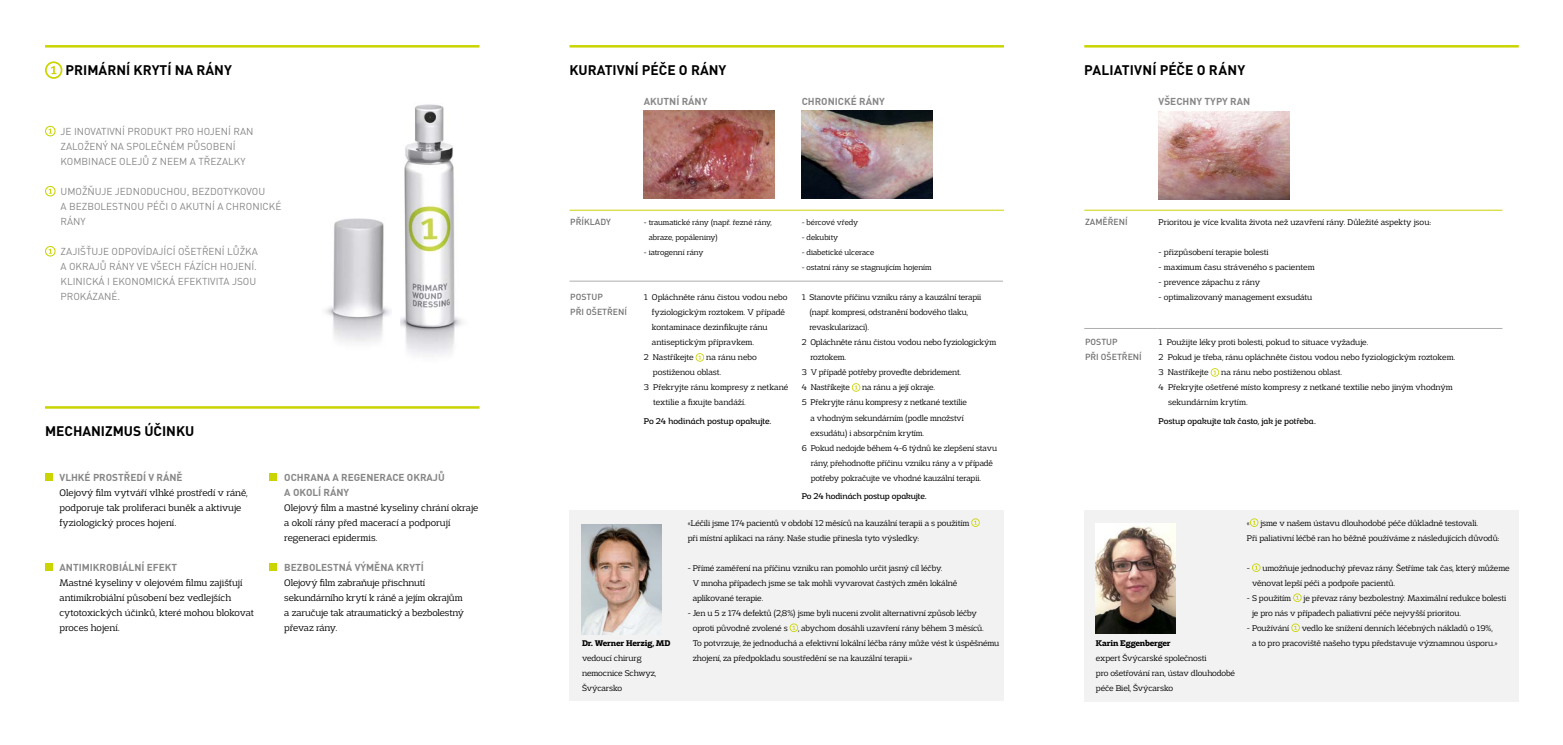
<style>
.page{position:relative;width:1563px;height:745px;background:#fff}
.page>*{position:absolute;margin:0;border:0;box-sizing:border-box;transform-origin:0 0}
.t1{font:700 13.75px "DINCE";color:#000}
.t2{font:300 10px/15px "Adria Slab";letter-spacing:-.005em;color:#000}
.t3{font:10px/15px "DINCE";color:#878787}
.t4{font:700 10px/15px "DINCE";color:#878787}
.t5{font:300 8.75px/15px "Adria Slab";letter-spacing:-.01em;color:#000}
.t6{font:italic 8.75px "Adria Slab Regular Upright";letter-spacing:-.005em;color:#000}
.t7{font:500 8.75px/15px "DINCE";color:#706f6f}
.t8{font:700 8.75px "Adria Slab";letter-spacing:-.02em;color:#000}
.t9{font:300 8.12px/15px "Adria Slab";color:#000}
</style>
<div class="page">
<hr style="left:569px;top:45px;width:435px;height:3px;background:#cad400">
<hr style="left:1084px;top:45px;width:434px;height:3px;background:#cad400">
<img style="left:325px;top:218px;width:66px;height:124px">
<img style="left:400px;top:104px;width:62px;height:251px">
<hr style="left:45px;top:45px;width:434px;height:3px;background:#cad400">
<svg style="left:45px;top:61px;width:17px;height:18px"></svg>
<svg style="left:45px;top:126px;width:11px;height:10px"></svg>
<svg style="left:45px;top:186px;width:11px;height:10px"></svg>
<svg style="left:45px;top:246px;width:11px;height:10px"></svg>
<hr style="left:45px;top:406px;width:434px;height:2px;background:#cad400">
<div style="left:45px;top:473px;width:7px;height:7px;background:#cad400"></div>
<div style="left:45px;top:563px;width:7px;height:7px;background:#cad400"></div>
<div style="left:270px;top:473px;width:7px;height:7px;background:#cad400"></div>
<div style="left:270px;top:563px;width:7px;height:7px;background:#cad400"></div>
<div style="left:570px;top:510px;width:434px;height:190px;background:#f2f2f2"></div>
<svg style="left:971px;top:518px;width:9px;height:8px"></svg>
<svg style="left:790px;top:623px;width:8px;height:8px"></svg>
<img style="left:582px;top:524px;width:80px;height:110px">
<hr style="left:569px;top:281px;width:74px;height:1px;background:#aeaeae">
<hr style="left:643px;top:281px;width:158px;height:1px;background:#aeaeae">
<hr style="left:801px;top:281px;width:202px;height:1px;background:#aeaeae">
<hr style="left:569px;top:209px;width:74px;height:1px;background:#cad400">
<hr style="left:643px;top:209px;width:158px;height:1px;background:#cad400">
<hr style="left:801px;top:209px;width:203px;height:1px;background:#cad400">
<svg style="left:696px;top:353px;width:8px;height:8px"></svg>
<svg style="left:852px;top:383px;width:8px;height:8px"></svg>
<img style="left:643px;top:111px;width:131px;height:87px">
<img style="left:801px;top:111px;width:131px;height:87px">
<div style="left:1084px;top:510px;width:434px;height:191px;background:#f2f2f2"></div>
<svg style="left:1250px;top:518px;width:8px;height:8px"></svg>
<svg style="left:1252px;top:563px;width:8px;height:8px"></svg>
<svg style="left:1293px;top:593px;width:8px;height:8px"></svg>
<svg style="left:1291px;top:623px;width:9px;height:8px"></svg>
<img style="left:1096px;top:523px;width:80px;height:109px">
<hr style="left:1084px;top:328px;width:74px;height:1px;background:#aeaeae">
<hr style="left:1158px;top:328px;width:344px;height:1px;background:#aeaeae">
<hr style="left:1084px;top:209px;width:74px;height:1px;background:#cad400">
<hr style="left:1158px;top:209px;width:344px;height:1px;background:#cad400">
<svg style="left:1210px;top:368px;width:9px;height:8px"></svg>
<img style="left:1159px;top:111px;width:131px;height:88px">
<h1 class="t1" style="left:66px;top:61px;width:168px">PRIMÁRNÍ KRYTÍ NA RÁNY</h1>
<h1 class="t1" style="left:1084px;top:61px;width:162px">PALIATIVNÍ PÉČE O RÁNY</h1>
<h1 class="t1" style="left:569px;top:61px;width:158px">KURATIVNÍ PÉČE O RÁNY</h1>
<p class="t3" style="left:61px;top:124px;width:194px">JE INOVATIVNÍ PRODUKT PRO HOJENÍ RAN<br>ZALOŽENÝ NA SPOLEČNÉM PŮSOBENÍ<br>KOMBINACE OLEJŮ Z NEEM A TŘEZALKY</p>
<p class="t3" style="left:61px;top:184px;width:222px">UMOŽŇUJE JEDNODUCHOU, BEZDOTYKOVOU<br>A BEZBOLESTNOU PÉČI O AKUTNÍ A CHRONICKÉ<br>RÁNY</p>
<p class="t3" style="left:61px;top:244px;width:199px">ZAJIŠŤUJE ODPOVÍDAJÍCÍ OŠETŘENÍ LŮŽKA<br>A OKRAJŮ RÁNY VE VŠECH FÁZÍCH HOJENÍ.<br>KLINICKÁ I EKONOMICKÁ EFEKTIVITA JSOU<br>PROKÁZANÉ.</p>
<h1 class="t1" style="left:45px;top:421px;width:151px">MECHANIZMUS ÚČINKU</h1>
<p class="t4" style="left:60px;top:468px;width:125px">VLHKÉ PROSTŘEDÍ V RÁNĚ</p>
<p class="t2" style="left:60px;top:484px;width:190px">Olejový film vytváří vlhké prostředí v ráně, podporuje tak proliferaci buněk a aktivuje fyziologický proces hojení.</p>
<p class="t4" style="left:60px;top:558px;width:119px">ANTIMIKROBIÁLNÍ EFEKT</p>
<p class="t2" style="left:60px;top:574px;width:196px">Mastné kyseliny v olejovém filmu zajišťují antimikrobiální působení bez vedlejších cytotoxických účinků, které mohou blokovat proces hojení.</p>
<p class="t4" style="left:284px;top:468px;width:162px">OCHRANA A REGENERACE OKRAJŮ<br>A OKOLÍ RÁNY</p>
<p class="t2" style="left:284px;top:499px;width:196px">Olejový film a mastné kyseliny chrání okraje a okolí rány před macerací a podporují regeneraci epidermis.</p>
<p class="t4" style="left:284px;top:558px;width:141px">BEZBOLESTNÁ VÝMĚNA KRYTÍ</p>
<p class="t2" style="left:284px;top:574px;width:181px">Olejový film zabraňuje přischnutí sekundárního krytí k ráně a jejím okrajům a zaručuje tak atraumatický a bezbolestný převaz rány.</p>
<p class="t4" style="left:644px;top:93px;width:65px">AKUTNÍ RÁNY</p>
<p class="t4" style="left:802px;top:93px;width:85px">CHRONICKÉ RÁNY</p>
<p class="t7" style="left:570px;top:214px;width:42px">PŘÍKLADY</p>
<p class="t9" style="left:649px;top:215px;width:124px;text-indent:-5px">- traumatické rány (např. řezné rány, abraze, popáleniny)</p>
<p class="t9" style="left:644px;top:245px;width:61px">- iatrogenní rány</p>
<p class="t7" style="left:570px;top:289px;width:58px">POSTUP<br>PŘI OŠETŘENÍ</p>
<p class="t5" style="left:644px;top:290px;width:145px">1 Opláchněte ránu čistou vodou nebo</p>
<p class="t5" style="left:652px;top:305px;width:135px">fyziologickým roztokem. V případě</p>
<p class="t5" style="left:652px;top:320px;width:117px">kontaminace dezinfikujte ránu</p>
<p class="t5" style="left:652px;top:335px;width:104px">antiseptickým přípravkem.</p>
<p class="t5" style="left:644px;top:350px;width:51px">2 Nastříkejte</p>
<p class="t5" style="left:706px;top:350px;width:52px">na ránu nebo</p>
<p class="t5" style="left:653px;top:365px;width:70px">postiženou oblast.</p>
<p class="t5" style="left:644px;top:380px;width:146px">3 Překryjte ránu kompresy z netkané</p>
<p class="t5" style="left:653px;top:395px;width:94px">textilie a fixujte bandáží.</p>
<p class="t6" style="left:644px;top:416px;width:129px">Po 24 hodinách postup opakujte.</p>
<p class="t9" style="left:802px;top:215px;width:58px">- bércové vředy</p>
<p class="t9" style="left:802px;top:230px;width:38px">- dekubity</p>
<p class="t9" style="left:802px;top:245px;width:74px">- diabetické ulcerace</p>
<p class="t9" style="left:802px;top:260px;width:132px">- ostatní rány se stagnujícím hojením</p>
<p class="t5" style="left:802px;top:290px;width:181px">1 Stanovte příčinu vzniku rány a kauzální terapii</p>
<p class="t5" style="left:809px;top:305px;width:160px">(např. kompresi, odstranění bodového tlaku,</p>
<p class="t5" style="left:809px;top:320px;width:61px">revaskularizaci).</p>
<p class="t5" style="left:802px;top:335px;width:196px">2 Opláchněte ránu čistou vodou nebo fyziologickým</p>
<p class="t5" style="left:810px;top:350px;width:38px">roztokem.</p>
<p class="t5" style="left:802px;top:365px;width:161px">3 V případě potřeby proveďte debridement.</p>
<p class="t5" style="left:802px;top:380px;width:50px">4 Nastříkejte</p>
<p class="t5" style="left:862px;top:380px;width:74px">na ránu a její okraje.</p>
<p class="t5" style="left:802px;top:395px;width:167px">5 Překryjte ránu kompresy z netkané textilie</p>
<p class="t5" style="left:810px;top:410px;width:155px">a vhodným sekundárním (podle množství</p>
<p class="t5" style="left:810px;top:425px;width:115px">exsudátu) i absorpčním krytím.</p>
<p class="t5" style="left:802px;top:440px;width:197px">6 Pokud nedojde během 4-6 týdnů ke zlepšení stavu</p>
<p class="t5" style="left:811px;top:455px;width:184px">rány, přehodnoťte příčinu vzniku rány a v případě</p>
<p class="t5" style="left:811px;top:470px;width:172px">potřeby pokračujte ve vhodné kauzální terapii.</p>
<p class="t6" style="left:802px;top:491px;width:127px">Po 24 hodinách postup opakujte.</p>
<p class="t8" style="left:582px;top:637px;width:90px">Dr. Werner Herzig, MD</p>
<p class="t5" style="left:582px;top:650px;width:76px">vedoucí chirurg nemocnice Schwyz,<br>Švýcarsko</p>
<p class="t5" style="left:688px;top:515px;width:283px">«Léčili jsme 174 pacientů v období 12 měsíců na kauzální terapii a s použitím při místní aplikaci na rány. Naše studie přinesla tyto výsledky:</p>
<p class="t5" style="left:693px;top:560px;width:266px;text-indent:-5px">- Přímé zaměření na příčinu vzniku ran pomohlo určit jasný cíl léčby.<br>V mnoha případech jsme se tak mohli vyvarovat častých změn lokálně aplikované terapie.</p>
<p class="t5" style="left:693px;top:605px;width:308px;text-indent:-5px">- Jen u 5 z 174 defektů (2,8%) jsme byli nuceni zvolit alternativní způsob léčby oproti původně zvolené s , abychom dosáhli uzavření rány během 3 měsíců.<br>To potvrzuje, že jednoduchá a efektivní lokální léčba rány může vést k úspěšnému zhojení, za předpokladu soustředění se na kauzální terapii.»</p>
<p class="t4" style="left:1158px;top:93px;width:93px">VŠECHNY TYPY RAN</p>
<p class="t7" style="left:1085px;top:214px;width:44px">ZAMĚŘENÍ</p>
<p class="t5" style="left:1158px;top:215px;width:274px">Prioritou je více kvalita života než uzavření rány. Důležité aspekty jsou:</p>
<p class="t5" style="left:1158px;top:245px;width:112px">- přizpůsobení terapie bolesti</p>
<p class="t5" style="left:1158px;top:260px;width:158px">- maximum času stráveného s pacientem</p>
<p class="t5" style="left:1158px;top:275px;width:103px">- prevence zápachu z rány</p>
<p class="t5" style="left:1158px;top:290px;width:155px">- optimalizovaný management exsudátu</p>
<p class="t7" style="left:1085px;top:334px;width:58px">POSTUP<br>PŘI OŠETŘENÍ</p>
<p class="t5" style="left:1158px;top:335px;width:298px">1 Použijte léky proti bolesti, pokud to situace vyžaduje.<br>2 Pokud je třeba, ránu opláchněte čistou vodou nebo fyziologickým roztokem.<br>3 Nastříkejte</p>
<p class="t5" style="left:1221px;top:365px;width:123px">na ránu nebo postiženou oblast.</p>
<p class="t5" style="left:1158px;top:380px;width:296px">4 Překryjte ošetřené místo kompresy z netkané textilie nebo jiným vhodným</p>
<p class="t5" style="left:1168px;top:395px;width:81px">sekundárním krytím.</p>
<p class="t6" style="left:1158px;top:416px;width:159px">Postup opakujte tak často, jak je potřeba.</p>
<p class="t8" style="left:1096px;top:637px;width:76px">Karin Eggenberger</p>
<p class="t5" style="left:1096px;top:650px;width:141px">expert Švýcarské společnosti<br>pro ošetřování ran, ústav dlouhodobé péče Biel, Švýcarsko</p>
<p class="t5" style="left:1247px;top:515px;width:254px">« jsme v našem ústavu dlouhodobé péče důkladně testovali.<br>Při paliativní léčbě ran ho běžně používáme z následujících důvodů:</p>
<p class="t5" style="left:1252px;top:560px;width:259px;text-indent:-5px">- umožňuje jednoduchý převaz rány. Šetříme tak čas, který můžeme věnovat lepší péči a podpoře pacientů.</p>
<p class="t5" style="left:1247px;top:590px;width:46px">- S použitím</p>
<p class="t5" style="left:1252px;top:590px;width:256px;text-indent:52px">je převaz rány bezbolestný. Maximální redukce bolesti je pro nás v případech paliativní péče nejvyšší prioritou.</p>
<p class="t5" style="left:1247px;top:620px;width:44px">- Používání</p>
<p class="t5" style="left:1252px;top:620px;width:247px;text-indent:50px">vedlo ke snížení denních léčebných nákladů o 19%, a to pro pracoviště našeho typu představuje významnou úsporu.»</p>
</div>
